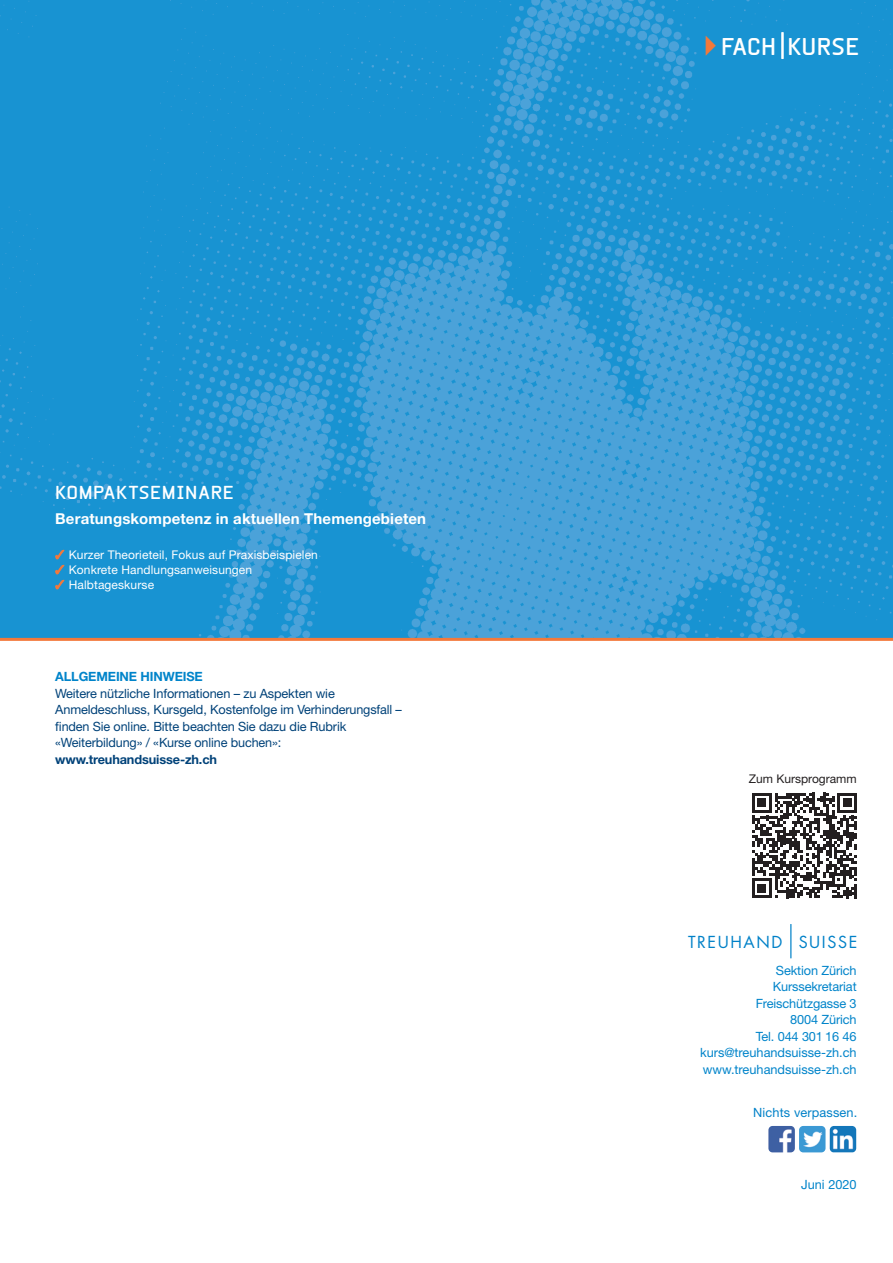
<style>
.page{position:relative;width:893px;height:1263px;background:#fff}
.page>*{position:absolute;margin:0;border:0;box-sizing:border-box;transform-origin:0 0}
.t1{font:700 23.25px "Beta Sans";letter-spacing:.01em;color:#fff}
.t2{font:700 18px "Beta Sans";letter-spacing:.03em;color:#fff}
.t3{font:16.2px "Futura";letter-spacing:.1em;color:#0081c8}
.t4{font:700 15px "Helvetica Neue LT Std";letter-spacing:.01em;color:#fff}
.t5{font:12.75px/16.5px "Helvetica Neue LT Std";letter-spacing:-.01em;color:#004279}
.t6{font:12.75px/16.5px "Helvetica Neue LT Std";letter-spacing:-.01em;color:#0084ca;text-align:right}
.t7{font:700 12.75px "Helvetica Neue LT Std";letter-spacing:-.01em;color:#004279}
.t8{font:700 12.75px "Helvetica Neue LT Std";letter-spacing:-.01em;color:#0084ca}
.t9{font:12.75px "Helvetica Neue LT Std";letter-spacing:.01em;color:#0081c8}
.t10{font:12px "Helvetica Neue LT Std";letter-spacing:.01em;color:#fff}
.t11{font:12px "Helvetica Neue LT Std";color:#231f20}
.s1{color:#f3793b}
</style>
<div class="page">
<img style="left:0;top:0;width:893px;height:638px">
<hr style="left:781px;top:32px;width:3px;height:27px;background:#fff">
<hr style="left:790px;top:924px;width:1px;height:34px;background:#0081c8">
<img style="left:768px;top:1126px;width:27px;height:26px">
<img style="left:830px;top:1126px;width:26px;height:26px">
<img style="left:799px;top:1126px;width:26px;height:26px">
<hr style="left:0;top:638px;width:893px;height:3px;background:#f3793b">
<svg style="left:752px;top:793px;width:105px;height:105px"></svg>
<hr style="left:854px;top:884px;width:3px;height:14px;background:#231f20">
<h2 class="t2" style="left:55px;top:482px;width:180px">KOMPAKTSEMINARE</h2>
<p class="t4" style="left:55px;top:510px;width:372px">Beratungskompetenz in aktuellen Themengebieten</p>
<p class="t10" style="left:55px;top:547px;width:264px"><span class="s1">✓</span> Kurzer Theorieteil, Fokus auf Praxisbeispielen</p>
<p class="t10" style="left:55px;top:562px;width:198px"><span class="s1">✓</span> Konkrete Handlungsanweisungen</p>
<p class="t10" style="left:55px;top:577px;width:100px"><span class="s1">✓</span> Halbtageskurse</p>
<p class="t8" style="left:55px;top:668px;width:149px">ALLGEMEINE HINWEISE</p>
<p class="t5" style="left:55px;top:684px;width:348px">Weitere nützliche Informationen – zu Aspekten wie Anmeldeschluss, Kursgeld, Kostenfolge im Verhinderungsfall – finden Sie online. Bitte beachten Sie dazu die Rubrik «Weiterbildung» / «Kurse online buchen»:</p>
<p class="t7" style="left:55px;top:751px;width:163px">www.treuhandsuisse-zh.ch</p>
<h1 class="t1" style="left:694px;top:33px;width:167px"><span class="s1">✔</span>FACH KURSE</h1>
<p class="t11" style="left:749px;top:771px;width:109px">Zum Kursprogramm</p>
<p class="t3" style="left:688px;top:931px;width:171px">TREUHAND SUISSE</p>
<p class="t6" style="left:700px;top:962px;width:158px">Sektion Zürich<br>Kurssekretariat<br>Freischützgasse 3<br>8004 Zürich<br>Tel. 044 301 16 46 kurs@treuhandsuisse-zh.ch www.treuhandsuisse-zh.ch</p>
<p class="t9" style="left:753px;top:1104px;width:106px">Nichts verpassen.</p>
<p class="t6" style="left:801px;top:1176px;width:57px">Juni 2020</p>
</div>
